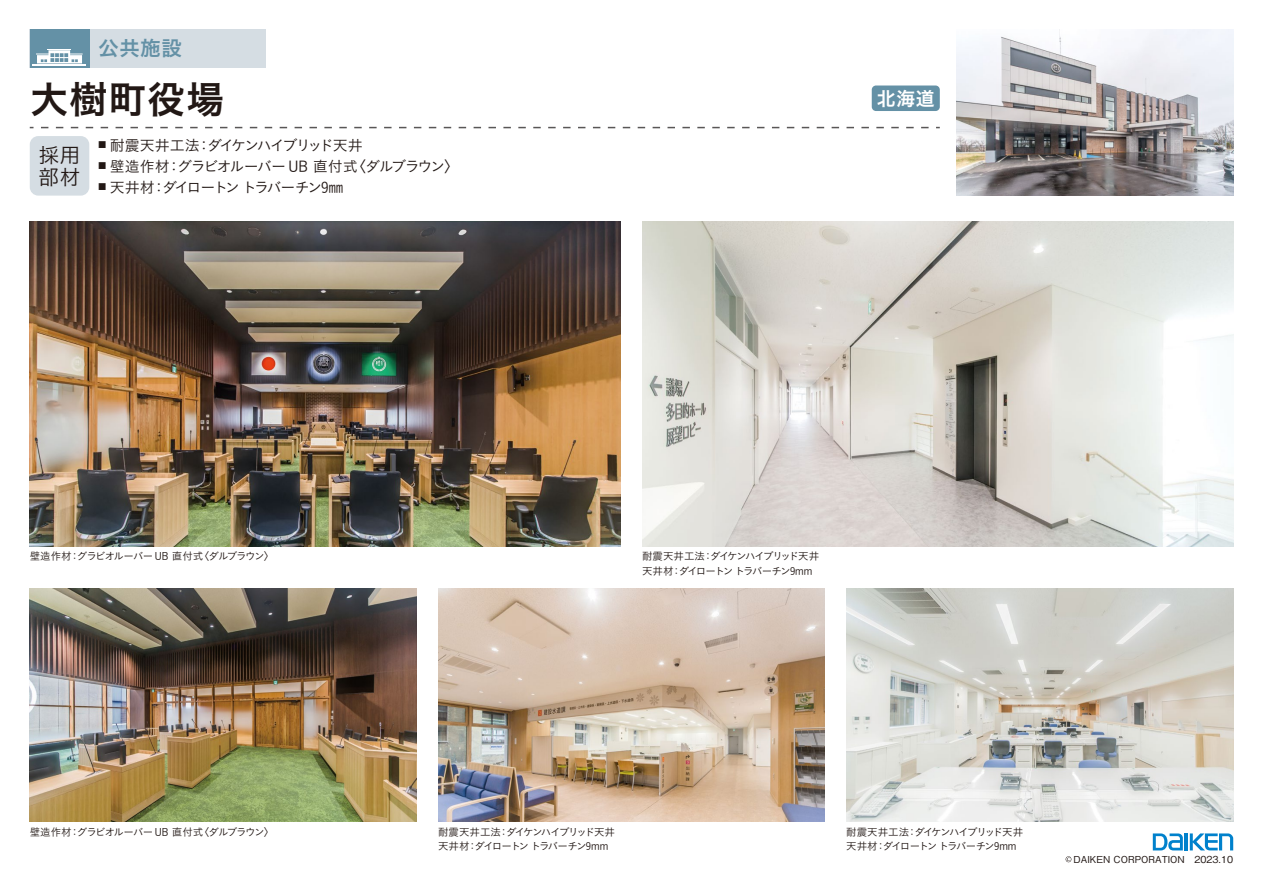
<style>
.page{position:relative;width:1263px;height:893px;background:#fff}
.page>*{position:absolute;margin:0;border:0;box-sizing:border-box;transform-origin:0 0}
.t1{font:39px "Koburina Go Std W6";color:#221815}
.t2{font:21px "Koburina Go Std W6";color:#6491a6}
.t3{font:21px/22.5px "Koburina Go Std W3";color:#221815}
.t4{font:19.5px "Koburina Go Std W6";color:#fff}
.t5{font:15px "Koburina Go Std W3";letter-spacing:-.09em;color:#221815}
.t6{font:15px "Koburina Go Std W3";letter-spacing:-.11em;color:#221815}
.t7{font:15px "Koburina Go Std W3";letter-spacing:-.155em;color:#221815}
.t8{font:10.5px/14.2px "Koburina Go Std W3";letter-spacing:-.09em;color:#221815}
.t9{font:500 9.6px "Gothic BBB Pro";color:#221815}
</style>
<div class="page">
<div style="left:30px;top:30px;width:236px;height:38px;background:#d5dde3"></div>
<div style="left:30px;top:30px;width:59px;height:38px;background:#6491a6"></div>
<hr style="left:33px;top:65px;width:53px;height:1px;background:#fff">
<svg style="left:36px;top:49px;width:47px;height:14px"></svg>
<img style="left:957px;top:30px;width:276px;height:166px">
<div style="left:30px;top:136px;width:59px;height:60px;background:#d5dde3;border-radius:9px"></div>
<svg style="left:30px;top:127px;width:898px;height:1px"></svg>
<img style="left:30px;top:589px;width:387px;height:232px">
<img style="left:438px;top:589px;width:387px;height:232px">
<img style="left:846px;top:589px;width:387px;height:232px">
<img style="left:30px;top:221px;width:591px;height:326px">
<img style="left:642px;top:221px;width:591px;height:326px">
<div style="left:872px;top:86px;width:68px;height:25px;background:#6491a6;border-radius:4px"></div>
<svg style="left:1065px;top:856px;width:6px;height:6px"></svg>
<hr style="left:1185px;top:833px;width:3px;height:17px;background:#0081cc">
<svg style="left:1190px;top:833px;width:43px;height:17px"></svg>
<svg style="left:1153px;top:833px;width:30px;height:17px"></svg>
<h2 class="t2" style="left:98px;top:32px;width:85px">公共施設</h2>
<h1 class="t1" style="left:30px;top:69px;width:197px">大樹町役場</h1>
<h3 class="t6" style="left:98px;top:134px;width:266px"><sup>■</sup> 耐震天井工法：ダイケンハイブリッド天井</h3>
<h3 class="t5" style="left:98px;top:155px;width:363px"><sup>■</sup> 壁造作材：グラビオルーバー UB 直付式〈ダルブラウン〉</h3>
<h3 class="t7" style="left:98px;top:176px;width:247px"><sup>■</sup> 天井材：ダイロートン トラバーチン9㎜</h3>
<h2 class="t3" style="left:38px;top:143px;width:44px">採用部材</h2>
<h3 class="t4" style="left:876px;top:83px;width:60px">北海道</h3>
<p class="t8" style="left:30px;top:549px;width:246px">壁造作材：グラビオルーバー UB 直付式〈ダルブラウン〉</p>
<p class="t8" style="left:642px;top:549px;width:179px">耐震天井工法：ダイケンハイブリッド天井天井材：ダイロートン トラバーチン9mm</p>
<p class="t8" style="left:30px;top:824px;width:246px">壁造作材：グラビオルーバー UB 直付式〈ダルブラウン〉</p>
<p class="t8" style="left:438px;top:824px;width:179px">耐震天井工法：ダイケンハイブリッド天井天井材：ダイロートン トラバーチン9mm</p>
<p class="t8" style="left:846px;top:824px;width:179px">耐震天井工法：ダイケンハイブリッド天井天井材：ダイロートン トラバーチン9mm</p>
<p class="t9" style="left:1064px;top:852px;width:171px">　DAIKEN CORPORATION　2023.10</p>
</div>
